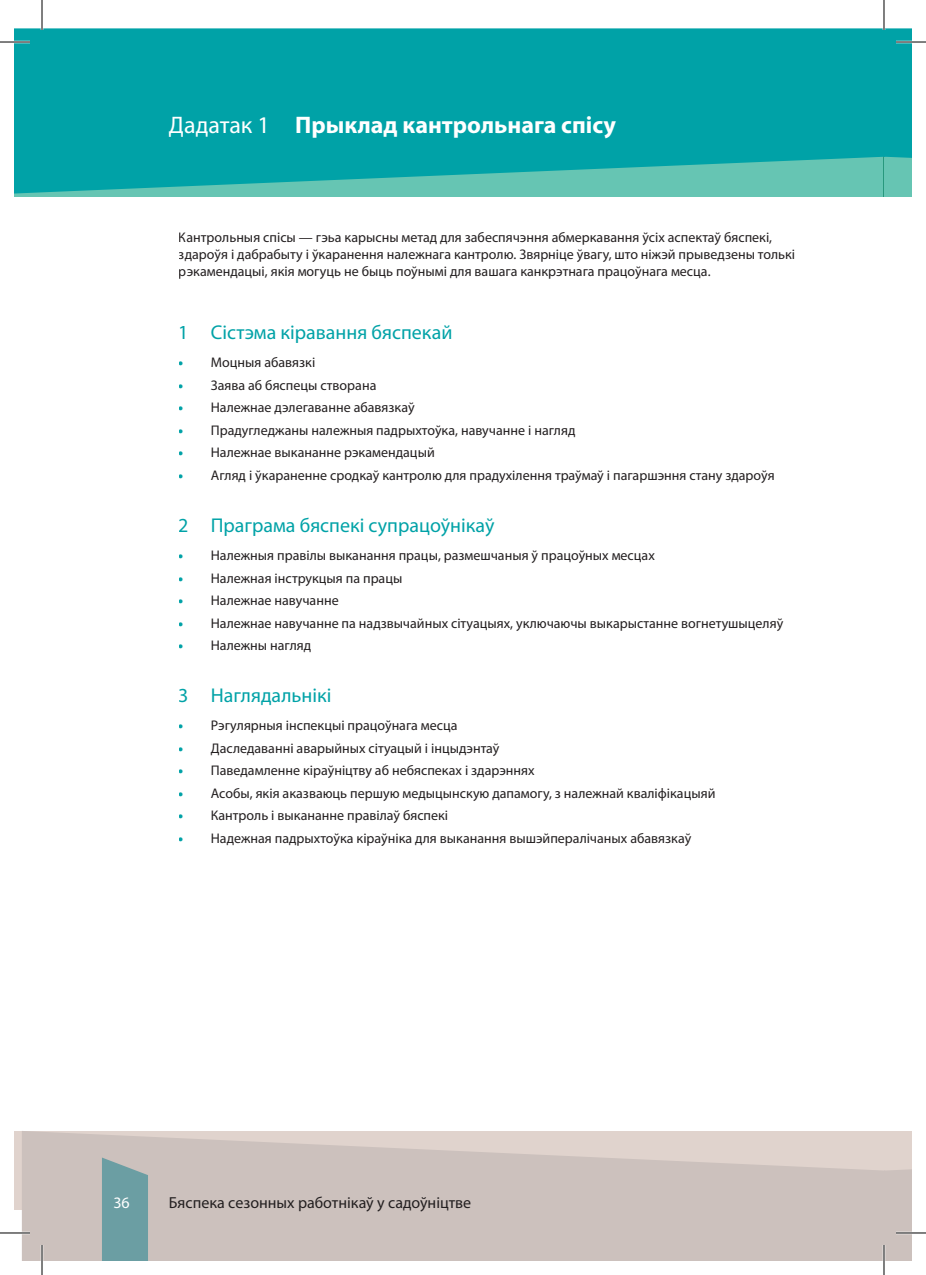
<style>
.page{position:relative;width:926px;height:1275px;background:#fff}
.page>*{position:absolute;margin:0;border:0;box-sizing:border-box;transform-origin:0 0}
.t1{font:700 24px "Myriad Pro";color:#fff}
.t2{font:20px "Myriad Pro";color:#00a2a7}
.t3{font:16px "Myriad Pro";color:#231f20}
.t4{font:16px "Myriad Pro";color:#fff}
.t5{font:14px/16.8px "Myriad Pro";color:#231f20}
.s1{font-weight:400}
.s2{font-weight:900;color:#00a2a7}
</style>
<div class="page">
<div style="left:883px;top:1131px;width:29px;height:78px;background:#e0d3cd"></div>
<div style="left:885px;top:1169px;width:27px;height:92px;background:#ccc1bd"></div>
<svg style="left:22px;top:1131px;width:863px;height:130px;background:#cfc3bf"></svg>
<svg style="left:102px;top:1157px;width:46px;height:104px;background:#73a1a5"></svg>
<div style="left:883px;top:82px;width:29px;height:115px;background:#66c5b3"></div>
<div style="left:885px;top:28px;width:27px;height:130px;background:#00a2a7"></div>
<div style="left:14px;top:82px;width:869px;height:115px;background:#66c5b3"></div>
<svg style="left:14px;top:28px;width:871px;height:165px;background:#0ba6a8"></svg>
<hr style="left:0;top:41px;width:30px;height:2px;background:#fff">
<hr style="left:896px;top:41px;width:30px;height:2px;background:#fff">
<hr style="left:0;top:1231px;width:30px;height:3px;background:#fff">
<hr style="left:896px;top:1231px;width:30px;height:3px;background:#fff">
<hr style="left:41px;top:0;width:2px;height:30px;background:#fff">
<hr style="left:41px;top:1245px;width:2px;height:30px;background:#fff">
<hr style="left:883px;top:0;width:2px;height:30px;background:#fff">
<hr style="left:883px;top:1245px;width:2px;height:30px;background:#fff">
<hr style="left:0;top:42px;width:30px;height:1px;background:#000">
<hr style="left:896px;top:42px;width:30px;height:1px;background:#000">
<hr style="left:0;top:1232px;width:30px;height:1px;background:#000">
<hr style="left:896px;top:1232px;width:30px;height:1px;background:#000">
<hr style="left:42px;top:0;width:1px;height:30px;background:#000">
<hr style="left:42px;top:1245px;width:1px;height:30px;background:#000">
<hr style="left:884px;top:0;width:1px;height:30px;background:#000">
<hr style="left:884px;top:1245px;width:1px;height:30px;background:#000">
<p class="t1" style="left:169px;top:109px;width:449px"><span class="s1">Дадатак 1</span> Прыклад кантрольнага спісу</p>
<p class="t5" style="left:179px;top:229px;width:618px">Кантрольныя спісы — гэьа карысны метад для забеспячэння абмеркавання ўсіх аспектаў бяспекі, здароўя і дабрабыту і ўкаранення належнага кантролю. Звярніце ўвагу, што ніжэй прыведзены толькі рэкамендацыі, якія могуць не быць поўнымі для вашага канкрэтнага працоўнага месца.</p>
<h2 class="t2" style="left:179px;top:320px;width:275px">1 Сістэма кіравання бяспекай</h2>
<p class="t5" style="left:179px;top:354px;width:138px"><span class="s2">•</span> Моцныя абавязкі</p>
<p class="t5" style="left:179px;top:376px;width:199px"><span class="s2">•</span> Заява аб бяспецы створана</p>
<p class="t5" style="left:179px;top:399px;width:237px"><span class="s2">•</span> Належнае дэлегаванне абавязкаў</p>
<p class="t5" style="left:179px;top:421px;width:398px"><span class="s2">•</span> Прадугледжаны належныя падрыхтоўка, навучанне і нагляд</p>
<p class="t5" style="left:179px;top:444px;width:257px"><span class="s2">•</span> Належнае выкананне рэкамендацый</p>
<p class="t5" style="left:179px;top:466px;width:597px"><span class="s2">•</span> Агляд і ўкараненне сродкаў кантролю для прадухілення траўмаў і пагаршэння стану здароўя</p>
<h2 class="t2" style="left:179px;top:513px;width:317px">2 Праграма бяспекі супрацоўнікаў</h2>
<p class="t5" style="left:179px;top:547px;width:478px"><span class="s2">•</span> Належныя правілы выканання працы, размешчаныя ў працоўных месцах</p>
<p class="t5" style="left:179px;top:569px;width:225px"><span class="s2">•</span> Належная інструкцыя па працы</p>
<p class="t5" style="left:179px;top:592px;width:161px"><span class="s2">•</span> Належнае навучанне</p>
<p class="t5" style="left:179px;top:614px;width:606px"><span class="s2">•</span> Належнае навучанне па надзвычайных сітуацыях, уключаючы выкарыстанне вогнетушыцеляў</p>
<p class="t5" style="left:179px;top:636px;width:134px"><span class="s2">•</span> Належны нагляд</p>
<h2 class="t2" style="left:179px;top:683px;width:154px">3 Наглядальнікі</h2>
<p class="t5" style="left:179px;top:717px;width:280px"><span class="s2">•</span> Рэгулярныя інспекцыі працоўнага месца</p>
<p class="t5" style="left:179px;top:739px;width:322px"><span class="s2">•</span> Даследаванні аварыйных сітуацый і інцыдэнтаў</p>
<p class="t5" style="left:179px;top:762px;width:357px"><span class="s2">•</span> Паведамленне кіраўніцтву аб небяспеках і здарэннях</p>
<p class="t5" style="left:179px;top:784px;width:538px"><span class="s2">•</span> Асобы, якія аказваюць першую медыцынскую дапамогу, з належнай кваліфікацыяй</p>
<p class="t5" style="left:179px;top:807px;width:271px"><span class="s2">•</span> Кантроль і выкананне правілаў бяспекі</p>
<p class="t5" style="left:179px;top:829px;width:514px"><span class="s2">•</span> Надежная падрыхтоўка кіраўніка для выканання вышэйпералічаных абавязкаў</p>
<p class="t4" style="left:113px;top:1192px;width:18px">36</p>
<p class="t3" style="left:169px;top:1192px;width:304px">Бяспека сезонных работнікаў у садоўніцтве</p>
</div>
